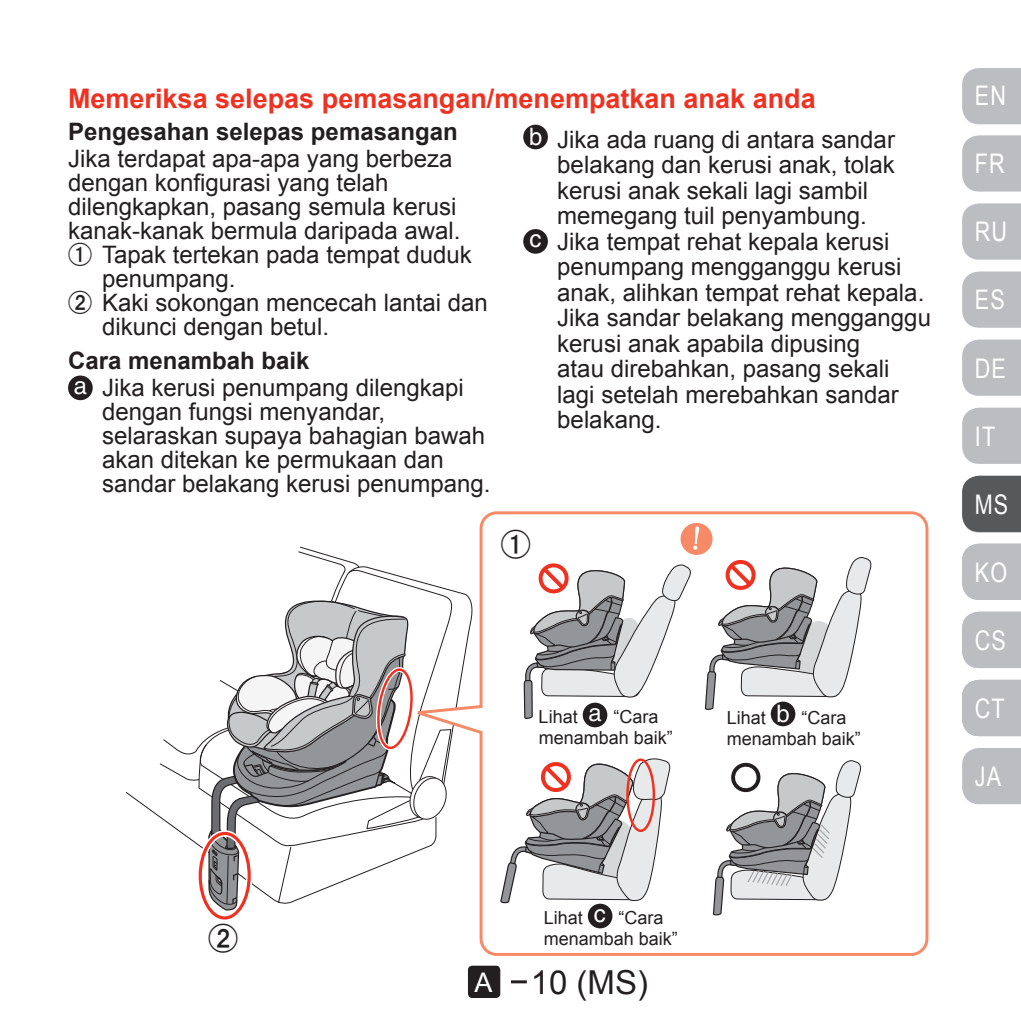
<style>
.page{position:relative;width:1021px;height:1021px;background:#fff}
.page>*{position:absolute;margin:0;border:0;box-sizing:border-box;transform-origin:0 0}
.t1{font:33px "Arial";color:#231f20}
.t2{font:30px "K's Numeral Arabic GC";color:#231f20}
.t3{font:700 27px "Arial";color:#ef3122}
.t4{font:27px "Arial";letter-spacing:.05em;color:#fff;scale:.8 1}
.t5{font:24px/24px "Arial";color:#231f20}
.t6{font:700 24px "Arial";color:#231f20}
.t7{font:18px/21px "Arial";color:#231f20}
.s1{font-family:"Helvetica";color:#fff}
.s2{font-family:"K's Numeral Arabic GC"}
.s3{font-weight:700}
.s4{font-family:"Helvetica";font-size:24px;color:#fff}
.s5{font-size:27px;color:#fff}
</style>
<div class="page">
<hr style="left:511px;top:980px;width:16px;height:3px;background:#231f20">
<div style="left:468px;top:965px;width:32px;height:33px;background:#231f20;border-radius:4px"></div>
<div style="left:962px;top:68px;width:58px;height:56px;background:#bcbdc0"></div>
<svg style="left:962px;top:135px;width:58px;height:57px;background:#bfc0c3"></svg>
<svg style="left:962px;top:203px;width:58px;height:57px;background:#bfc0c3"></svg>
<svg style="left:962px;top:271px;width:58px;height:57px;background:#bfc0c3"></svg>
<svg style="left:962px;top:339px;width:58px;height:57px;background:#bfc0c3"></svg>
<div style="left:962px;top:407px;width:58px;height:57px;background:#bcbdc0"></div>
<div style="left:962px;top:475px;width:58px;height:57px;background:#57585a"></div>
<div style="left:962px;top:543px;width:58px;height:57px;background:#bcbdc0"></div>
<div style="left:962px;top:611px;width:58px;height:57px;background:#bcbdc0"></div>
<div style="left:962px;top:679px;width:58px;height:57px;background:#bcbdc0"></div>
<div style="left:962px;top:748px;width:58px;height:56px;background:#bcbdc0"></div>
<div style="left:523px;top:125px;width:25px;height:24px;background:#231f20;border-radius:50%"></div>
<div style="left:523px;top:229px;width:25px;height:25px;background:#231f20;border-radius:50%"></div>
<div style="left:68px;top:375px;width:25px;height:25px;background:#231f20;border-radius:50%"></div>
<svg style="left:126px;top:551px;width:277px;height:369px"></svg>
<svg style="left:403px;top:511px;width:525px;height:444px"></svg>
<svg style="left:680px;top:523px;width:32px;height:32px"></svg>
<svg style="left:500px;top:525px;width:371px;height:390px"></svg>
<div style="left:582px;top:702px;width:25px;height:25px;background:#231f20;border-radius:50%"></div>
<div style="left:770px;top:701px;width:25px;height:25px;background:#231f20;border-radius:50%"></div>
<div style="left:588px;top:903px;width:24px;height:25px;background:#231f20;border-radius:50%"></div>
<p class="t3" style="left:68px;top:81px;width:749px">Memeriksa selepas pemasangan/menempatkan anak anda</p>
<p class="t5" style="left:529px;top:127px;width:367px"><span class="s1">b</span> Jika ada ruang di antara sandar</p>
<p class="t5" style="left:557px;top:153px;width:339px">belakang dan kerusi anak, tolak</p>
<p class="t5" style="left:557px;top:178px;width:312px">kerusi anak sekali lagi sambil</p>
<p class="t5" style="left:557px;top:204px;width:311px">memegang tuil penyambung.</p>
<p class="t5" style="left:529px;top:229px;width:362px"><span class="s1">c</span> Jika tempat rehat kepala kerusi</p>
<p class="t5" style="left:557px;top:255px;width:346px">penumpang mengganggu kerusi</p>
<p class="t5" style="left:557px;top:280px;width:368px">anak, alihkan tempat rehat kepala.</p>
<p class="t5" style="left:557px;top:306px;width:375px">Jika sandar belakang mengganggu</p>
<p class="t5" style="left:557px;top:331px;width:304px">kerusi anak apabila dipusing</p>
<p class="t5" style="left:557px;top:357px;width:334px">atau direbahkan, pasang sekali</p>
<p class="t5" style="left:557px;top:382px;width:343px">lagi setelah merebahkan sandar</p>
<p class="t5" style="left:557px;top:408px;width:106px">belakang.</p>
<p class="t6" style="left:68px;top:116px;width:391px">Pengesahan selepas pemasangan</p>
<p class="t5" style="left:68px;top:147px;width:386px">Jika terdapat apa-apa yang berbeza</p>
<p class="t5" style="left:68px;top:171px;width:322px">dengan konfigurasi yang telah</p>
<p class="t5" style="left:68px;top:195px;width:390px">dilengkapkan, pasang semula kerusi</p>
<p class="t5" style="left:68px;top:219px;width:394px">kanak-kanak bermula daripada awal.</p>
<p class="t5" style="left:68px;top:243px;width:405px"><span class="s2">"</span> Tapak tertekan pada tempat duduk</p>
<p class="t5" style="left:102px;top:267px;width:135px">penumpang.</p>
<p class="t5" style="left:68px;top:291px;width:421px"><span class="s2">#</span> Kaki sokongan mencecah lantai dan</p>
<p class="t5" style="left:102px;top:315px;width:228px">dikunci dengan betul.</p>
<p class="t5" style="left:68px;top:347px;width:397px;line-height:27px"><span class="s3">Cara menambah baik<br></span><span class="s1">a</span> Jika kerusi penumpang dilengkapi</p>
<p class="t5" style="left:102px;top:400px;width:390px">dengan fungsi menyandar, selaraskan supaya bahagian bawah akan ditekan ke permukaan dan sandar belakang kerusi penumpang.</p>
<p class="t2" style="left:501px;top:529px;width:31px">"</p>
<p class="t7" style="left:538px;top:706px;width:136px">Lihat <span class="s4">a</span> “Cara menambah baik”</p>
<p class="t7" style="left:726px;top:707px;width:136px">Lihat <span class="s4">b</span> “Cara menambah baik”</p>
<p class="t4" style="left:974px;top:78px;width:40px">EN</p>
<p class="t4" style="left:974px;top:146px;width:39px">FR</p>
<p class="t4" style="left:974px;top:214px;width:42px">RU</p>
<p class="t4" style="left:974px;top:282px;width:39px">ES</p>
<p class="t4" style="left:974px;top:350px;width:40px">DE</p>
<p class="t4" style="left:974px;top:418px;width:27px">IT</p>
<p class="t4" style="left:974px;top:486px;width:43px">MS</p>
<p class="t4" style="left:974px;top:554px;width:42px">KO</p>
<p class="t4" style="left:974px;top:622px;width:40px">CS</p>
<p class="t4" style="left:974px;top:690px;width:39px">CT</p>
<p class="t4" style="left:974px;top:758px;width:34px">JA</p>
<p class="t7" style="left:544px;top:907px;width:121px">Lihat <span class="s4">c</span> “Cara</p>
<p class="t2" style="left:208px;top:923px;width:31px">#</p>
<p class="t7" style="left:543px;top:928px;width:136px">menambah baik”</p>
<h1 class="t1" style="left:474px;top:960px;width:175px"><span class="s5">A</span> 10 (MS)</h1>
</div>
